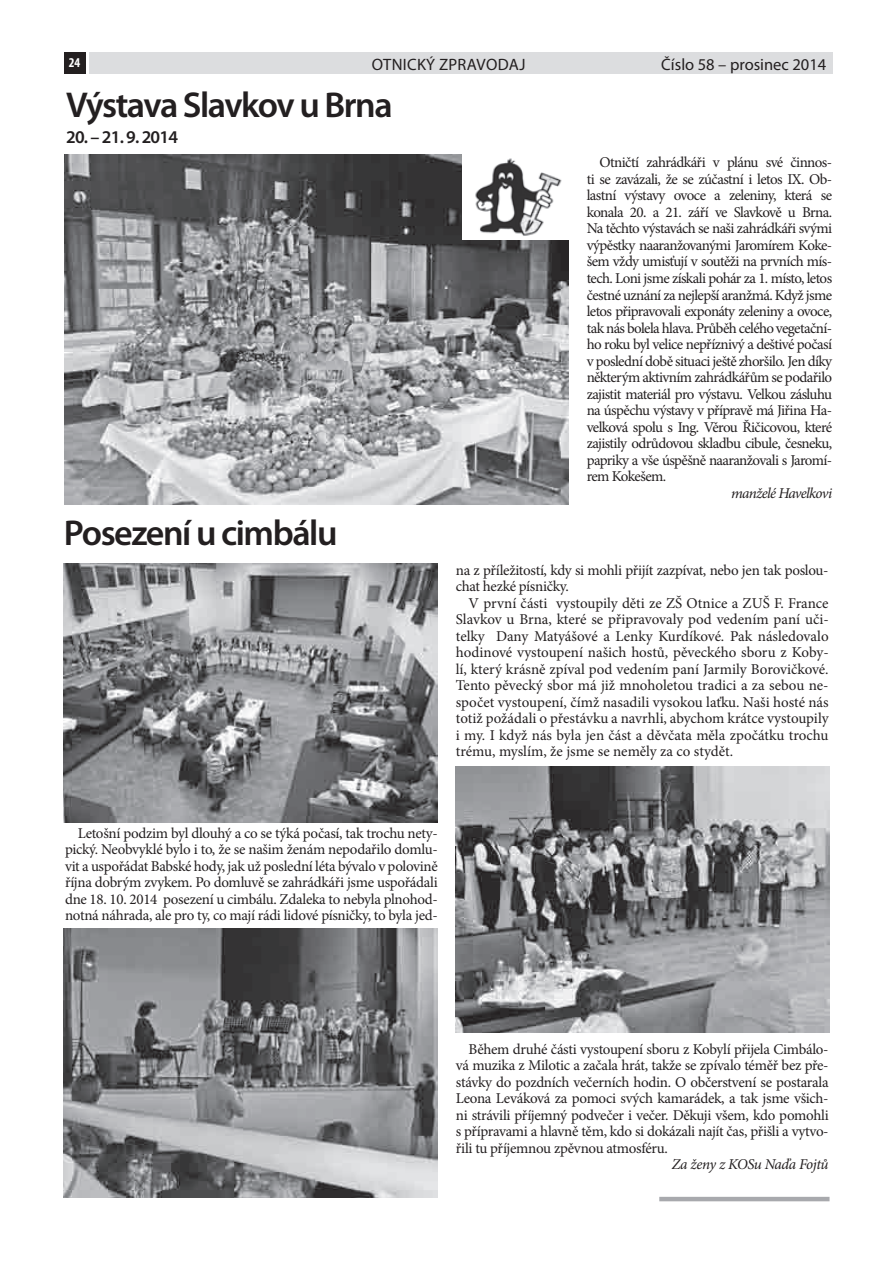
<style>
.page{position:relative;width:893px;height:1263px;background:#fff}
.page>*{position:absolute;margin:0;border:0;box-sizing:border-box;transform-origin:0 0}
.t1{font:600 36px "Myriad Pro";letter-spacing:-.04em;color:#231f20}
.t2{font:600 18px "Myriad Pro";letter-spacing:-.04em;color:#231f20}
.t3{font:16.5px "Myriad Pro";color:#231f20}
.t4{font:16.5px "Myriad Pro";letter-spacing:.02em;color:#231f20}
.t5{font:15px/16.5px "Minion Pro";letter-spacing:-.02em;color:#231f20;text-align:justify}
.t6{font:italic 15px "Minion Pro";letter-spacing:-.045em;color:#231f20}
.t7{font:700 condensed 13.5px "Myriad Pro";color:#fff}
</style>
<div class="page">
<div style="left:89px;top:52px;width:742px;height:21px;background:#dcdddf"></div>
<div style="left:64px;top:52px;width:21px;height:21px;background:#231f20"></div>
<svg style="left:659px;top:1196px;width:170px;height:4px"></svg>
<img style="left:64px;top:564px;width:373px;height:258px">
<img style="left:64px;top:928px;width:373px;height:268px">
<img style="left:455px;top:766px;width:374px;height:266px">
<img style="left:65px;top:154px;width:503px;height:350px">
<div style="left:462px;top:154px;width:106px;height:85px;background:#fff"></div>
<img style="left:475px;top:158px;width:87px;height:78px">
<p class="t7" style="left:69px;top:54px;width:13px">24</p>
<p class="t4" style="left:371px;top:54px;width:155px">OTNICKÝ ZPRAVODAJ</p>
<p class="t3" style="left:661px;top:54px;width:166px">ČÍSLO 58 – PROSINEC 2014</p>
<h1 class="t1" style="left:66px;top:82px;width:328px">Výstava Slavkov u brna</h1>
<p class="t2" style="left:66px;top:125px;width:113px">20. – 21. 9. 2014</p>
<h1 class="t1" style="left:64px;top:510px;width:275px">Posezení u cimbálu</h1>
<p class="t5" style="left:586px;top:154px;width:247px;text-indent:13px">Otničtí zahrádkáři v plánu své činnos&shy;ti se zavázali, že se zúčastní i letos IX. Ob&shy;lastní výstavy ovoce a zeleniny, která se konala 20. a 21. září ve Slavkově u Brna.<br>Na těchto výstavách se naši zahrádkáři svými výpěstky naaranžovanými Jaromírem Koke&shy;šem vždy umisťují v soutěži na prvních mís&shy;tech. Loni jsme získali pohár za 1. místo, letos čestné uznání za nejlepší aranžmá. Když jsme letos připravovali exponáty zeleniny a ovoce, tak nás bolela hlava. Průběh celého vegetační&shy;ho roku byl velice nepříznivý a deštivé počasí v poslední době situaci ještě zhoršilo. Jen díky některým aktivním zahrádkářům se podařilo zajistit materiál pro výstavu. Velkou zásluhu na úspěchu výstavy v přípravě má Jiřina Ha&shy;velková spolu s Ing. Věrou Řičicovou, které zajistily odrůdovou skladbu cibule, česneku, papriky a vše úspěšně naaranžovali s Jaromí&shy;rem Kokešem.</p>
<p class="t6" style="left:730px;top:482px;width:102px">manželé Havelkovi</p>
<p class="t5" style="left:455px;top:561px;width:374px">na z příležitostí, kdy si mohli přijít zazpívat, nebo jen tak poslou&shy;chat hezké písničky.</p>
<p class="t5" style="left:455px;top:594px;width:374px;text-indent:13px">V první části vystoupily děti ze ZŠ Otnice a ZUŠ F. France Slavkov u Brna, které se připravovaly pod vedením paní uči&shy;telky Dany Matyášové a Lenky Kurdíkové. Pak následovalo hodinové vystoupení našich hostů, pěveckého sboru z Koby&shy;lí, který krásně zpíval pod vedením paní Jarmily Borovičkové.<br>Tento pěvecký sbor má již mnoholetou tradici a za sebou ne&shy;spočet vystoupení, čímž nasadili vysokou laťku. Naši hosté nás totiž požádali o přestávku a navrhli, abychom krátce vystoupily i my. I když nás byla jen část a děvčata měla zpočátku trochu trému, myslím, že jsme se neměly za co stydět.</p>
<p class="t5" style="left:65px;top:824px;width:374px;text-indent:13px">Letošní podzim byl dlouhý a co se týká počasí, tak trochu nety&shy;pický. Neobvyklé bylo i to, že se našim ženám nepodařilo domlu&shy;vit a uspořádat Babské hody, jak už poslední léta bývalo v polovině října dobrým zvykem. Po domluvě se zahrádkáři jsme uspořádali dne 18. 10. 2014 posezení u cimbálu. Zdaleka to nebyla plnohod&shy;notná náhrada, ale pro ty, co mají rádi lidové písničky, to byla jed-</p>
<p class="t5" style="left:455px;top:1040px;width:374px;text-indent:13px">Během druhé části vystoupení sboru z Kobylí přijela Cimbálo&shy;vá muzika z Milotic a začala hrát, takže se zpívalo téměř bez pře&shy;stávky do pozdních večerních hodin. O občerstvení se postarala Leona Leváková za pomoci svých kamarádek, a tak jsme všich&shy;ni strávili příjemný podvečer i večer. Děkuji všem, kdo pomohli s přípravami a hlavně těm, kdo si dokázali najít čas, přišli a vytvo&shy;řili tu příjemnou zpěvnou atmosféru.</p>
<p class="t6" style="left:671px;top:1153px;width:158px">Za ženy z KOSu Naďa Fojtů</p>
</div>
